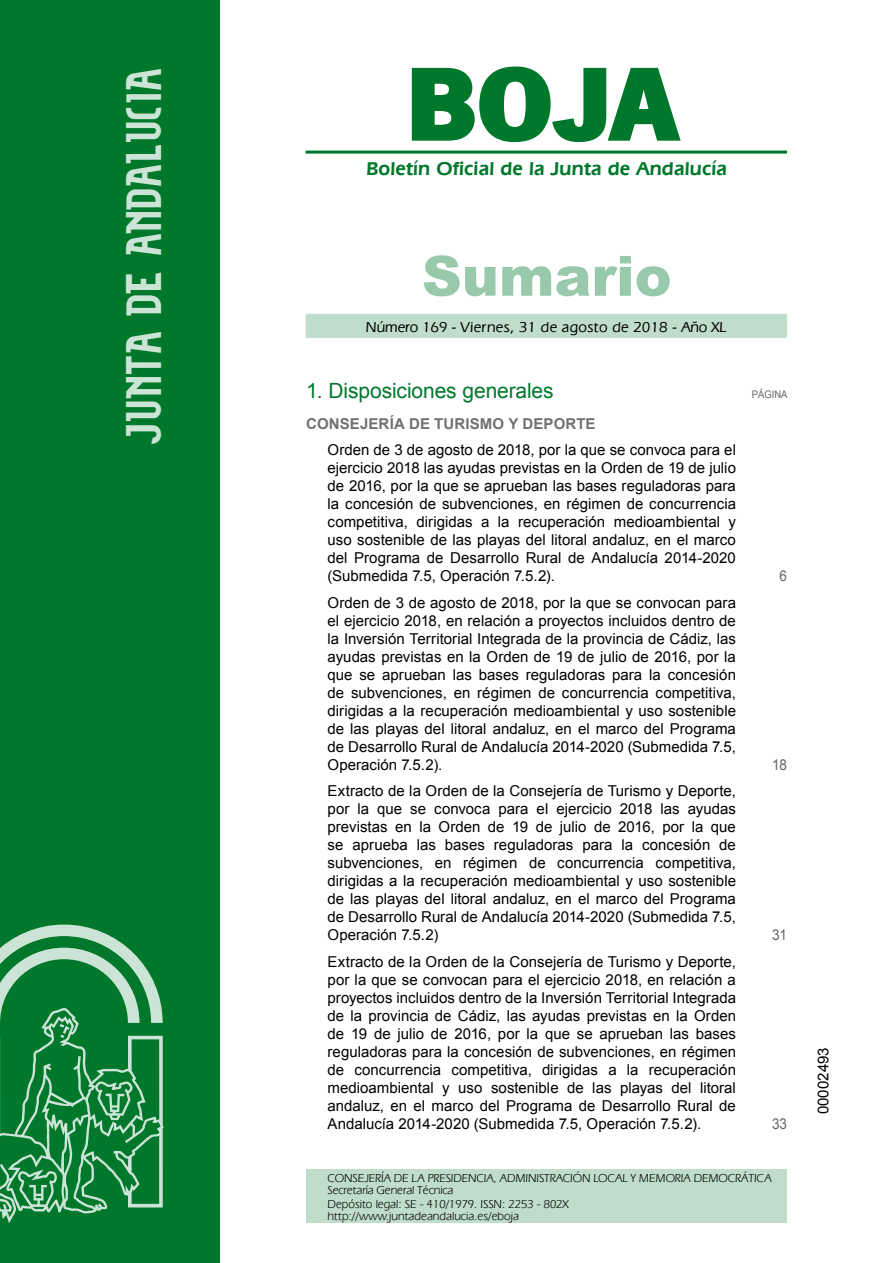
<style>
.page{position:relative;width:893px;height:1263px;background:#fff}
.page>*{position:absolute;margin:0;border:0;box-sizing:border-box;transform-origin:0 0}
.t1{font:700 105px "News Got T";color:#00782c;scale:1.14 1}
.t2{font:900 55.5px "Arial";color:#99c9ab}
.t3{font:27px "Alfabeto Andaluz Nuevo";color:#cce4d5}
.t4{font:21px "Arial";letter-spacing:-.005em;color:#00782c}
.t5{font:600 19.5px "Eras IT Cby BT";letter-spacing:.01em;color:#00782c}
.t6{font:15px/18px "Arial";color:#000;text-align:justify}
.t7{font:500 15px "Eras IT Cby BT";letter-spacing:.025em;color:#000}
.t8{font:700 15px "Arial";letter-spacing:.01em;color:#707173}
.t9{font:15px "Arial";color:#646567;scale:.9 1}
.t10{font:12px/12px "Eras IT Cby BT";letter-spacing:-.01em;color:#000}
.t11{font:10.5px "Arial";color:#646567;scale:.9 1}
</style>
<div class="page">
<hr style="left:305px;top:151px;width:482px;height:3px;background:#00782c">
<div style="left:305px;top:314px;width:482px;height:24px;background:#bfddca"></div>
<div style="left:0;top:0;width:219px;height:1263px;background:#00782c"></div>
<svg style="left:0;top:925px;width:164px;height:298px"></svg>
<svg style="left:411px;top:66px;width:270px;height:77px"></svg>
<div style="left:306px;top:1169px;width:481px;height:54px;background:#bfddca"></div>
<h3 class="t3" style="left:136px;top:446px;width:379px;rotate:-90deg">JUNTA DE ANDALUCIA</h3>
<h1 class="t1" style="left:405px;top:42px;width:240px">BOJA</h1>
<h3 class="t5" style="left:366px;top:157px;width:362px">Boletín Oficial de la Junta de Andalucía</h3>
<h2 class="t2" style="left:422px;top:236px;width:251px">Sumario</h2>
<p class="t7" style="left:366px;top:317px;width:362px">Número 169 - Viernes, 31 de agosto de 2018 - Año XL</p>
<h3 class="t4" style="left:306px;top:377px;width:249px">1. Disposiciones generales</h3>
<p class="t11" style="left:751px;top:388px;width:41px">PÁGINA</p>
<p class="t8" style="left:306px;top:414px;width:291px">CONSEJERÍA DE TURISMO Y DEPORTE</p>
<p class="t6" style="left:327px;top:441px;width:410px">Orden de 3 de agosto de 2018, por la que se convoca para el ejercicio 2018 las ayudas previstas en la Orden de 19 de julio de 2016, por la que se aprueban las bases reguladoras para la concesión de subvenciones, en régimen de concurrencia competitiva, dirigidas a la recuperación medioambiental y uso sostenible de las playas del litoral andaluz, en el marco del Programa de Desarrollo Rural de Andalucía 2014-2020 (Submedida 7.5, Operación 7.5.2).</p>
<p class="t9" style="left:779px;top:566px;width:10px">6</p>
<p class="t6" style="left:327px;top:594px;width:410px">Orden de 3 de agosto de 2018, por la que se convocan para el ejercicio 2018, en relación a proyectos incluidos dentro de la Inversión Territorial Integrada de la provincia de Cádiz, las ayudas previstas en la Orden de 19 de julio de 2016, por la que se aprueban las bases reguladoras para la concesión de subvenciones, en régimen de concurrencia competitiva, dirigidas a la recuperación medioambiental y uso sostenible de las playas del litoral andaluz, en el marco del Programa de Desarrollo Rural de Andalucía 2014-2020 (Submedida 7.5, Operación 7.5.2).</p>
<p class="t6" style="left:327px;top:782px;width:410px">Extracto de la Orden de la Consejería de Turismo y Deporte, por la que se convoca para el ejercicio 2018 las ayudas previstas en la Orden de 19 de julio de 2016, por la que se aprueba las bases reguladoras para la concesión de subvenciones, en régimen de concurrencia competitiva, dirigidas a la recuperación medioambiental y uso sostenible de las playas del litoral andaluz, en el marco del Programa de Desarrollo Rural de Andalucía 2014-2020 (Submedida 7.5, Operación 7.5.2)</p>
<p class="t6" style="left:327px;top:953px;width:410px">Extracto de la Orden de la Consejería de Turismo y Deporte, por la que se convocan para el ejercicio 2018, en relación a proyectos incluidos dentro de la Inversión Territorial Integrada de la provincia de Cádiz, las ayudas previstas en la Orden de 19 de julio de 2016, por la que se aprueban las bases reguladoras para la concesión de subvenciones, en régimen de concurrencia competitiva, dirigidas a la recuperación medioambiental y uso sostenible de las playas del litoral andaluz, en el marco del Programa de Desarrollo Rural de Andalucía 2014-2020 (Submedida 7.5, Operación 7.5.2).</p>
<p class="t9" style="left:772px;top:755px;width:18px">18</p>
<p class="t9" style="left:772px;top:925px;width:18px">31</p>
<p class="t9" style="left:772px;top:1114px;width:18px">33</p>
<p class="t10" style="left:327px;top:1171px;width:445px">CONSEJERÍA DE LA PRESIDENCIA, ADMINISTRACIÓN LOCAL Y MEMORIA DEMOCRÁTICA<br>Secretaría General Técnica</p>
<p class="t10" style="left:327px;top:1198px;width:243px">Depósito legal: SE - 410/1979. ISSN: 2253 - 802X http://www.juntadeandalucia.es/eboja</p>
<p class="t6" style="left:814px;top:1114px;width:68px;rotate:-90deg">00002493</p>
</div>
